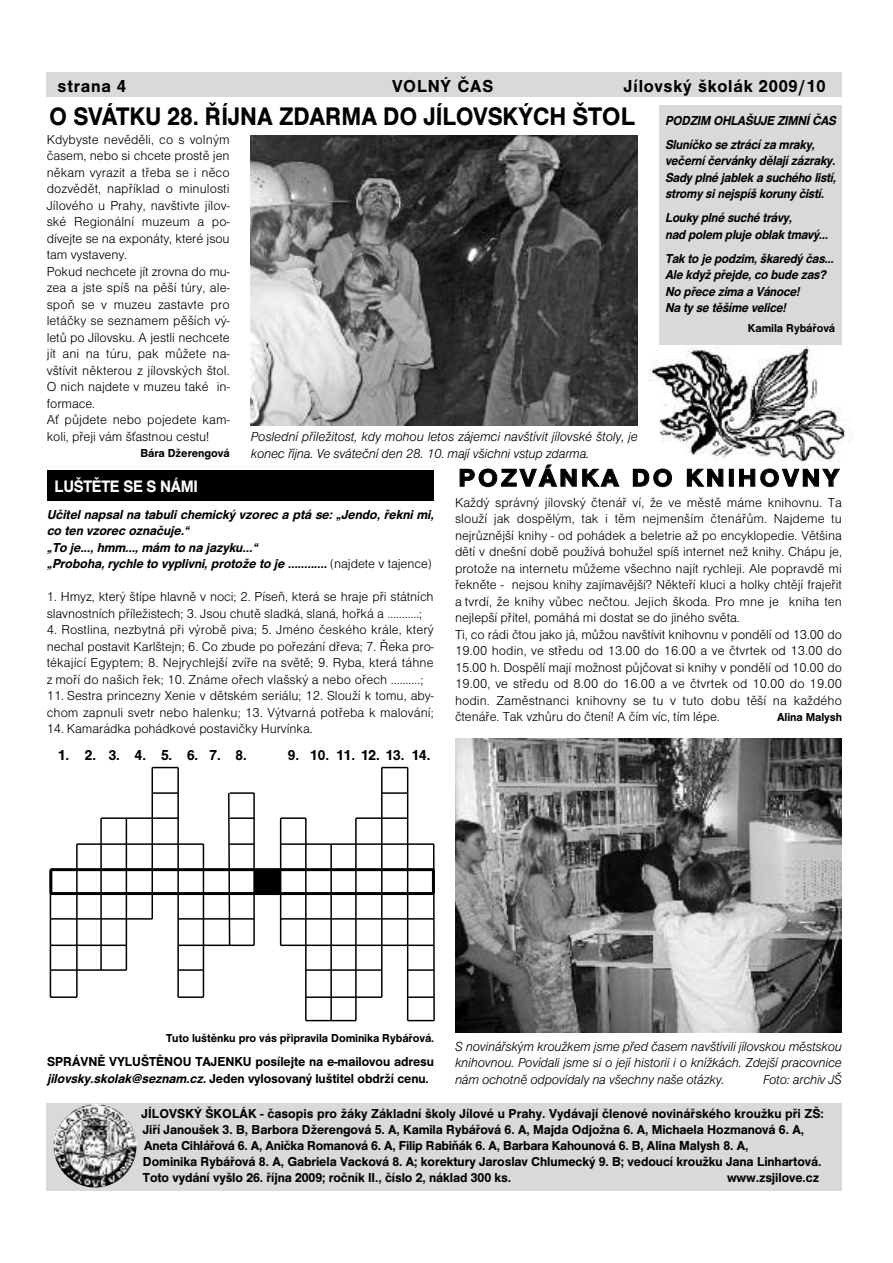
<style>
.page{position:relative;width:893px;height:1263px;background:#fff}
.page>*{position:absolute;margin:0;border:0;box-sizing:border-box;transform-origin:0 0}
.t1{font:500 26.4px "Nimbus San No 5 TEE";letter-spacing:-.005em;color:#000;scale:.95 1}
.t2{font:500 25.5px "Nimbus San No 5 TEE";letter-spacing:.095em;color:#000;scale:1.1 1}
.t3{font:500 18px "Nimbus San No 5 TEE";letter-spacing:.045em;color:#000}
.t4{font:500 17.25px "Nimbus San No 5 TEE";letter-spacing:-.015em;color:#fff;scale:.95 1}
.t5{font:500 15px "Nimbus San No 5 TEE";letter-spacing:-.005em;color:#000}
.t6{font:13.5px/16.5px "Nimbus San DEE Ligh";color:#000}
.t7{font:500 13.5px/15.9px "Nimbus San No 5 TEE";letter-spacing:-.005em;color:#000}
.t8{font:13.5px/16.5px "Nimbus San DEE Ligh Ital";letter-spacing:-.015em;color:#000}
.t9{font:italic 500 13.5px/16.5px "Nimbus San No 5 TEE";letter-spacing:-.015em;color:#000;scale:.95 1}
.t10{font:italic 500 13.5px/16.5px "Nimbus San No 5 TEE";letter-spacing:-.015em;color:#000}
.t11{font:500 12px "Nimbus San No 5 TEE";letter-spacing:-.005em;color:#000}
.s1{font-family:"Nimbus San DEE Ligh";font-weight:400;font-style:normal}
.s2{font-style:italic}
</style>
<div class="page">
<div style="left:47px;top:1103px;width:795px;height:87px;background:#d9d9d9"></div>
<img style="left:54px;top:1104px;width:83px;height:83px;border-radius:50%">
<div style="left:47px;top:72px;width:795px;height:25px;background:#d9d9d9"></div>
<img style="left:455px;top:739px;width:387px;height:293px">
<img style="left:251px;top:136px;width:387px;height:289px">
<div style="left:47px;top:471px;width:387px;height:30px;background:#000"></div>
<img style="left:649px;top:347px;width:202px;height:114px">
<div style="left:659px;top:105px;width:183px;height:239px;background:#d9d9d9"></div>
<svg style="left:153px;top:767px;width:24px;height:1px"></svg>
<hr style="left:152px;top:792px;width:26px;height:2px;background:#000">
<hr style="left:101px;top:817px;width:77px;height:2px;background:#000">
<hr style="left:77px;top:843px;width:126px;height:2px;background:#000">
<hr style="left:50px;top:868px;width:384px;height:3px;background:#000">
<hr style="left:50px;top:892px;width:384px;height:3px;background:#000">
<hr style="left:50px;top:918px;width:102px;height:2px;background:#000">
<hr style="left:178px;top:918px;width:76px;height:2px;background:#000">
<hr style="left:281px;top:918px;width:153px;height:2px;background:#000">
<hr style="left:50px;top:944px;width:76px;height:2px;background:#000">
<hr style="left:178px;top:944px;width:76px;height:2px;background:#000">
<hr style="left:281px;top:944px;width:153px;height:2px;background:#000">
<hr style="left:50px;top:969px;width:76px;height:2px;background:#000">
<hr style="left:178px;top:969px;width:25px;height:2px;background:#000">
<hr style="left:306px;top:969px;width:76px;height:2px;background:#000">
<hr style="left:408px;top:969px;width:26px;height:2px;background:#000">
<hr style="left:50px;top:996px;width:27px;height:2px;background:#000">
<hr style="left:178px;top:996px;width:25px;height:2px;background:#000">
<hr style="left:306px;top:996px;width:76px;height:2px;background:#000">
<hr style="left:408px;top:996px;width:26px;height:2px;background:#000">
<hr style="left:306px;top:1020px;width:50px;height:1px;background:#000">
<svg style="left:408px;top:1020px;width:25px;height:1px"></svg>
<hr style="left:50px;top:870px;width:1px;height:127px;background:#000">
<hr style="left:76px;top:844px;width:2px;height:153px;background:#000">
<hr style="left:100px;top:818px;width:2px;height:152px;background:#000">
<hr style="left:126px;top:818px;width:1px;height:152px;background:#000">
<hr style="left:152px;top:767px;width:1px;height:152px;background:#000">
<hr style="left:177px;top:767px;width:2px;height:230px;background:#000">
<hr style="left:203px;top:844px;width:1px;height:153px;background:#000">
<svg style="left:227px;top:792px;width:4px;height:155px"></svg>
<hr style="left:253px;top:793px;width:2px;height:152px;background:#000">
<hr style="left:280px;top:818px;width:1px;height:127px;background:#000">
<hr style="left:305px;top:818px;width:2px;height:202px;background:#000">
<hr style="left:281px;top:843px;width:153px;height:2px;background:#000">
<hr style="left:330px;top:844px;width:2px;height:176px;background:#000">
<hr style="left:355px;top:818px;width:2px;height:202px;background:#000">
<svg style="left:383px;top:767px;width:24px;height:1px"></svg>
<hr style="left:382px;top:792px;width:26px;height:2px;background:#000">
<hr style="left:381px;top:767px;width:2px;height:230px;background:#000">
<hr style="left:407px;top:767px;width:1px;height:253px;background:#000">
<hr style="left:433px;top:844px;width:2px;height:177px;background:#000">
<div style="left:254px;top:870px;width:27px;height:23px;background:#000"></div>
<hr style="left:432px;top:870px;width:3px;height:23px;background:#000">
<hr style="left:49px;top:870px;width:3px;height:23px;background:#000">
<hr style="left:230px;top:792px;width:24px;height:2px;background:#000">
<hr style="left:230px;top:817px;width:24px;height:2px;background:#000">
<hr style="left:229px;top:843px;width:25px;height:2px;background:#000">
<hr style="left:281px;top:817px;width:25px;height:2px;background:#000">
<hr style="left:356px;top:817px;width:52px;height:2px;background:#000">
<h3 class="t3" style="left:58px;top:75px;width:70px">strana 4</h3>
<h3 class="t3" style="left:392px;top:75px;width:103px">VOLNÝ ČAS</h3>
<h3 class="t3" style="left:624px;top:75px;width:203px">Jílovský školák 2009/10</h3>
<h1 class="t1" style="left:49px;top:100px;width:618px">O SVÁTKU 28. ŘÍJNA ZDARMA DO JÍLOVSKÝCH ŠTOL</h1>
<p class="t6" style="left:47px;top:131px;width:184px">Kdybyste nevěděli, co s volným časem, nebo si chcete prostě jen někam vyrazit a třeba se i něco dozvědět, například o minulosti<br>Jílového u Prahy, navštivte jílov&shy;ské Regionální muzeum a po&shy;dívejte se na exponáty, které jsou tam vystaveny.<br>Pokud nechcete jít zrovna do mu&shy;zea a jste spíš na pěší túry, ale&shy;spoň se v muzeu zastavte pro letáčky se seznamem pěších vý&shy;letů po Jílovsku. A jestli nechcete jít ani na túru, pak můžete na&shy;vštívit některou z jílovských štol.<br>O nich najdete v muzeu také in&shy;formace.<br>Ať půjdete nebo pojedete kam&shy;koli, přeji vám šťastnou cestu!</p>
<p class="t11" style="left:140px;top:446px;width:91px">Bára Džerengová</p>
<p class="t8" style="left:251px;top:428px;width:388px">Poslední příležitost, kdy mohou letos zájemci navštívit jílovské štoly, je konec října. Ve sváteční den 28. 10. mají všichni vstup zdarma.</p>
<p class="t9" style="left:665px;top:108px;width:183px;line-height:24px">PODZIM OHLAŠUJE ZIMNÍ ČAS<br>Sluníčko se ztrácí za mraky,</p>
<p class="t9" style="left:665px;top:152px;width:183px;text-align:justify">večerní červánky dělají zázraky.<br>Sady plné jablek a suchého listí, stromy si nejspíš koruny čistí.</p>
<p class="t9" style="left:665px;top:209px;width:175px">Louky plné suché trávy,<br>nad polem pluje oblak tmavý...</p>
<p class="t9" style="left:665px;top:250px;width:181px">Tak to je podzim, škaredý čas...<br>Ale když přejde, co bude zas?<br>No přece zima a Vánoce!<br>Na ty se těšíme velice!</p>
<p class="t11" style="left:748px;top:320px;width:89px">Kamila Rybářová</p>
<p class="t4" style="left:55px;top:476px;width:152px">LUŠTĚTE SE S NÁMI</p>
<p class="t10" style="left:47px;top:506px;width:390px">Učitel napsal na tabuli chemický vzorec a ptá se: „Jendo, řekni mi, co ten vzorec označuje.“<br>„To je..., hmm..., mám to na jazyku…“<br>„Proboha, rychle to vyplivni, protože to je ……...... <span class="s1">(najdete v tajence)</span></p>
<p class="t6" style="left:47px;top:588px;width:388px">1. Hmyz, který štípe hlavně v noci; 2. Píseň, která se hraje při státních slavnostních příležistech; 3. Jsou chutě sladká, slaná, hořká a ………..;</p>
<p class="t6" style="left:47px;top:621px;width:388px;text-align:justify">4. Rostlina, nezbytná při výrobě piva; 5. Jméno českého krále, který nechal postavit Karlštejn; 6. Co zbude po pořezání dřeva; 7. Řeka pro&shy;tékající Egyptem; 8. Nejrychlejší zvíře na světě; 9. Ryba, která táhne z moří do našich řek; 10. Známe ořech vlašský a nebo ořech ……….;</p>
<p class="t6" style="left:47px;top:687px;width:388px">11. Sestra princezny Xenie v dětském seriálu; 12. Slouží k tomu, aby&shy;chom zapnuli svetr nebo halenku; 13. Výtvarná potřeba k malování;</p>
<p class="t6" style="left:47px;top:720px;width:268px">14. Kamarádka pohádkové postavičky Hurvínka.</p>
<p class="t5" style="left:58px;top:746px;width:190px">1. 2. 3. 4. 5. 6. 7. 8.</p>
<p class="t5" style="left:288px;top:746px;width:144px">9. 10. 11. 12. 13. 14.</p>
<h2 class="t2" style="left:458px;top:462px;width:348px">POZVÁNKA DO KNIHOVNY</h2>
<p class="t6" style="left:455px;top:494px;width:388px">Každý správný jílovský čtenář ví, že ve městě máme knihovnu. Ta slouží jak dospělým, tak i těm nejmenším čtenářům. Najdeme tu nejrůznější knihy - od pohádek a beletrie až po encyklopedie. Většina dětí v dnešní době používá bohužel spíš internet než knihy. Chápu je, protože na internetu můžeme všechno najít rychleji. Ale popravdě mi řekněte - nejsou knihy zajímavější? Někteří kluci a holky chtějí frajeřit a tvrdí, že knihy vůbec nečtou. Jejich škoda. Pro mne je kniha ten nejlepší přítel, pomáhá mi dostat se do jiného světa.<br>Ti, co rádi čtou jako já, můžou navštívit knihovnu v pondělí od 13.00 do 19.00 hodin, ve středu od 13.00 do 16.00 a ve čtvrtek od 13.00 do 15.00 h. Dospělí mají možnost půjčovat si knihy v pondělí od 10.00 do 19.00, ve středu od 8.00 do 16.00 a ve čtvrtek od 10.00 do 19.00 hodin. Zaměstnanci knihovny se tu v tuto dobu těší na každého čtenáře. Tak vzhůru do čtení! A čím víc, tím lépe.</p>
<p class="t11" style="left:777px;top:710px;width:66px">Alina Malysh</p>
<p class="t11" style="left:166px;top:1030px;width:270px">Tuto luštěnku pro vás připravila Dominika Rybářová.</p>
<p class="t7" style="left:47px;top:1053px;width:388px;line-height:16.5px">SPRÁVNĚ VYLUŠTĚNOU TAJENKU posílejte na e-mailovou adresu <span class="s2">jilovsky.skolak@seznam.cz.</span>Jeden vylosovaný luštitel obdrží cenu.</p>
<p class="t8" style="left:455px;top:1038px;width:388px;text-align:justify">S novinářským kroužkem jsme před časem navštívili jílovskou městskou knihovnou. Povídali jsme si o její historii i o knížkách. Zdejší pracovnice nám ochotně odpovídaly na všechny naše otázky.</p>
<p class="t8" style="left:763px;top:1071px;width:80px">Foto: archiv JŠ</p>
<p class="t7" style="left:142px;top:1105px;width:684px">JÍLOVSKÝ ŠKOLÁK - časopis pro žáky Základní školy Jílové u Prahy. Vydávají členové novinářského kroužku při ZŠ:<br>Jiří Janoušek 3. B, Barbora Džerengová 5. A, Kamila Rybářová 6. A, Majda Odjožna 6. A, Michaela Hozmanová 6. A, Aneta Cihlářová 6. A, Anička Romanová 6. A, Filip Rabiňák 6. A, Barbara Kahounová 6. B, Alina Malysh 8. A,<br>Dominika Rybářová 8. A, Gabriela Vacková 8. A; korektury Jaroslav Chlumecký 9. B; vedoucí kroužku Jana Linhartová.<br>Toto vydání vyšlo 26. října 2009; ročník II., číslo 2, náklad 300 ks.</p>
<p class="t7" style="left:727px;top:1169px;width:94px">www.zsjilove.cz</p>
</div>
